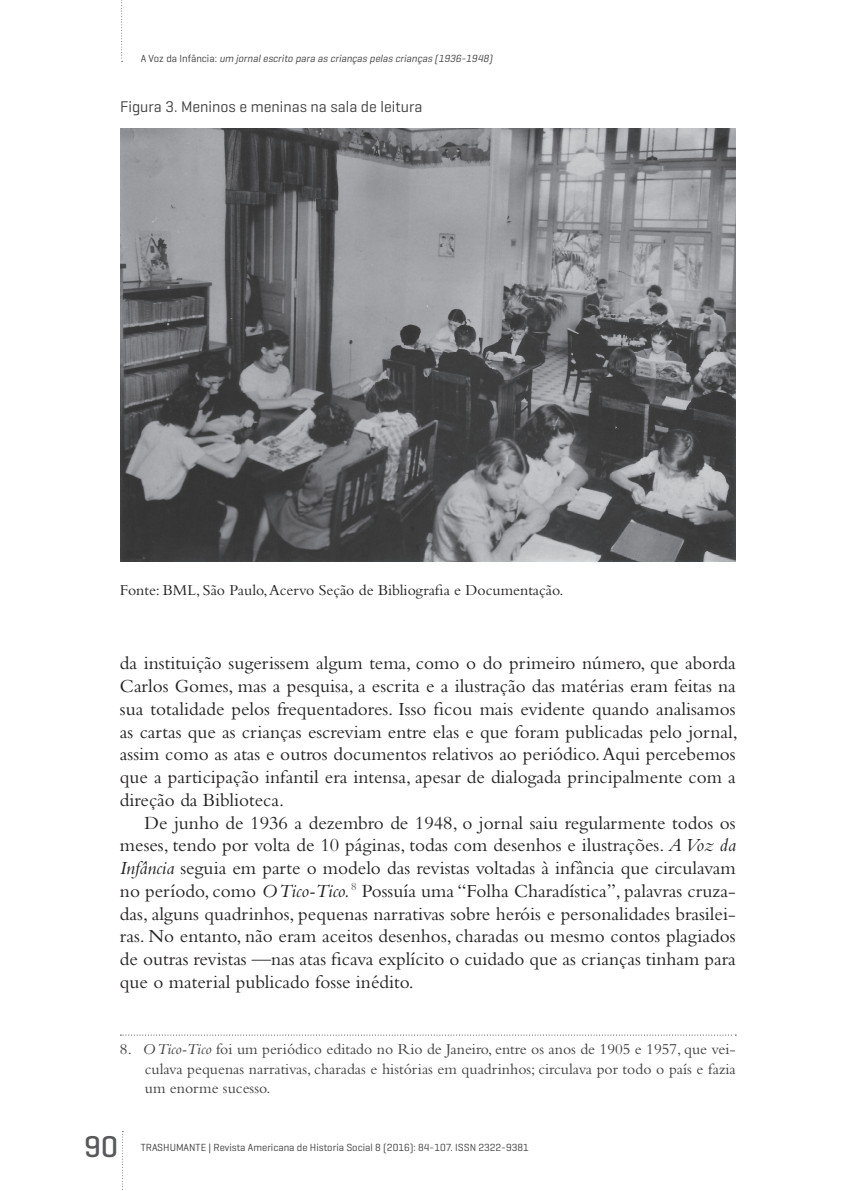
<style>
.page{position:relative;width:843px;height:1191px;background:#fff}
.page>*{position:absolute;margin:0;border:0;box-sizing:border-box;transform-origin:0 0}
.t1{font:500 30.62px "Geogrotesque";color:#57585a}
.t2{font:19.25px/22.8px "Bembo Std";color:#231f20;text-align:justify}
.t3{font:15.75px/19.2px "Bembo Std";color:#3e3e3f;text-align:justify}
.t4{font:15.75px "Bembo Std";color:#231f20}
.t5{font:15.75px "Geogrotesque";color:#3e3e3f}
.t6{font:10.5px "Geogrotesque";color:#3e3e3f}
.t7{font:italic 10.5px "Geogrotesque";color:#3e3e3f}
.s1{font-style:normal}
.s2{font-style:italic}
</style>
<div class="page">
<svg style="left:122px;top:1131px;width:1px;height:59px"></svg>
<svg style="left:121px;top:0;width:2px;height:62px"></svg>
<img style="left:120px;top:128px;width:615px;height:433px">
<svg style="left:120px;top:1034px;width:616px;height:1px"></svg>
<p class="t7" style="left:141px;top:52px;width:355px"><span class="s1">A Vo z d a I n fâ n c i a :</span> um jornalescrito para as crianças pelas crianças (1936-1948)</p>
<p class="t5" style="left:120px;top:97px;width:304px">Figura 3. Meninos e meninas na sala de leitura</p>
<p class="t4" style="left:120px;top:580px;width:445px">Fonte: BML, São Paulo, Acervo Seção de Bibliografia e Documentação.</p>
<p class="t2" style="left:120px;top:651px;width:619px">da instituição sugerissem algum tema, como o do primeiro número, que aborda Carlos Gomes, mas a pesquisa, a escrita e a ilustração das matérias eram feitas na sua totalidade pelos frequentadores. Isso ficou mais evidente quando analisamos as cartas que as crianças escreviam entre elas e que foram publicadas pelo jornal, assim como as atas e outros documentos relativos ao periódico. Aqui percebemos que a participação infantil era intensa, apesar de dialogada principalmente com a direção da Biblioteca.</p>
<p class="t2" style="left:120px;top:810px;width:617px;text-indent:25px">De junho de 1936 a dezembro de 1948, o jornal saiu regularmente todos os meses, tendo por volta de 10 páginas, todas com desenhos e ilustrações. <span class="s2">A Voz da Infância</span> seguia em parte o modelo das revistas voltadas à infância que circulavam no período, como <span class="s2">O Tico-Tico.</span> <sup>8</sup> Possuía uma “Folha Charadística”, palavras cruza&shy;das, alguns quadrinhos, pequenas narrativas sobre heróis e personalidades brasilei&shy;ras. No entanto, não eram aceitos desenhos, charadas ou mesmo contos plagiados de outras revistas —nas atas ficava explícito o cuidado que as crianças tinham para que o material publicado fosse inédito.</p>
<p class="t3" style="left:145px;top:1039px;width:592px;text-indent:-25px">8. <span class="s2">O Tico-Tico</span> foi um periódico editado no Rio de Janeiro, entre os anos de 1905 e 1957, que vei&shy;culava pequenas narrativas, charadas e histórias em quadrinhos; circulava por todo o país e fazia um enorme sucesso.</p>
<h1 class="t1" style="left:84px;top:1126px;width:35px">90</h1>
<p class="t6" style="left:141px;top:1140px;width:389px">TRASHUMANTE | Revista Americana de Historia Social 8 (2016): 84-107. ISSN 2322-9381</p>
</div>
